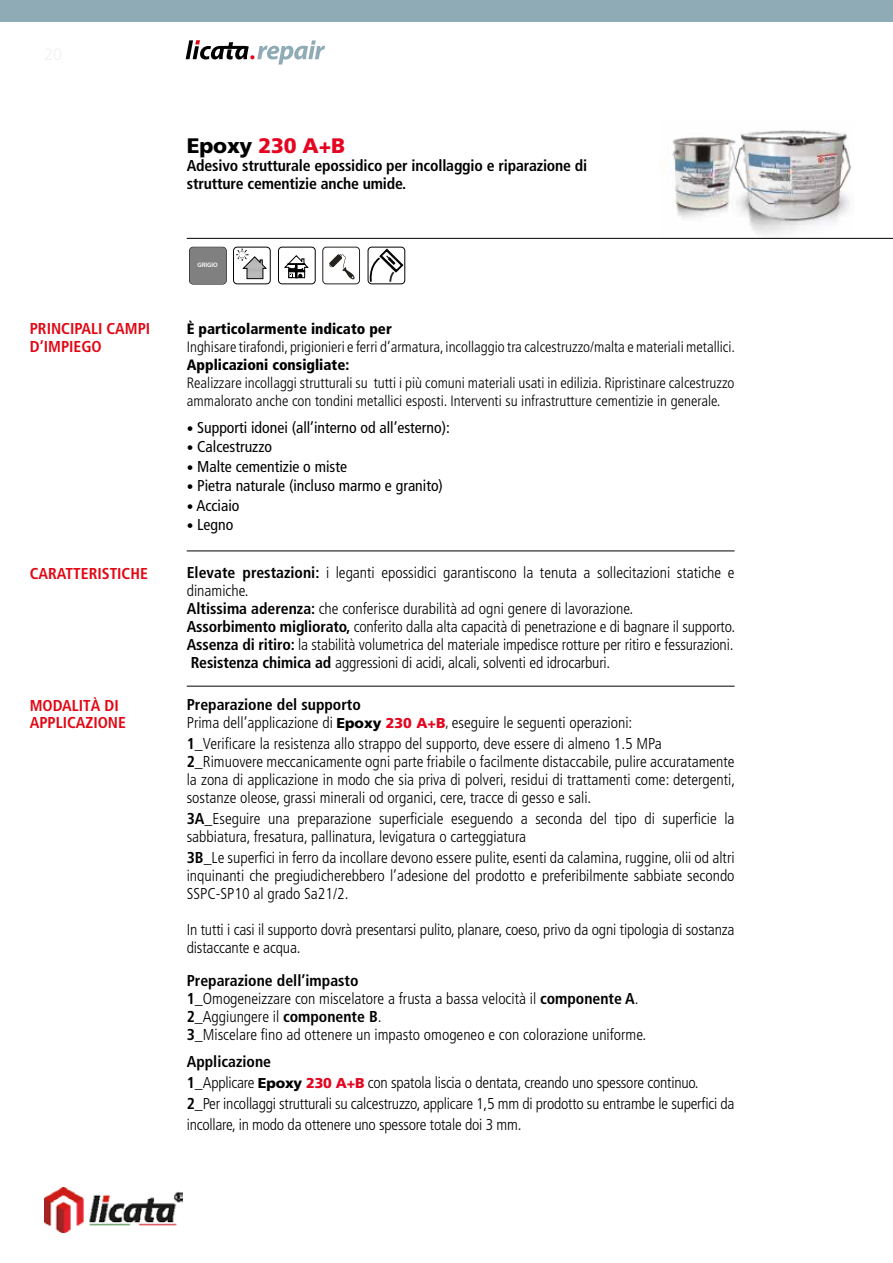
<style>
.page{position:relative;width:893px;height:1263px;background:#fff}
.page>*{position:absolute;margin:0;border:0;box-sizing:border-box;transform-origin:0 0}
.t1{font:900 21px "Frutiger";letter-spacing:-.01em;color:#e40521}
.t2{font:300 condensed 15.75px/18px "Frutiger";color:#000}
.t3{font:condensed 15.75px/19.5px "Frutiger";color:#000}
.t4{font:700 condensed 15.75px/18px "Frutiger";letter-spacing:-.01em;color:#000}
.t5{font:700 condensed 15.75px/18px "Frutiger";color:#e30613}
.t6{font:300 condensed 15px/18px "Frutiger";color:#000}
.t7{font:900 condensed 15px "Frutiger";color:#000}
.t8{font:600 6.45px "Myriad Pro";color:#fff}
.s1{color:#000}
.s2{font-weight:700}
.s3{font-weight:900;font-stretch:normal;font-size:14.25px}
.s4{font-weight:900;font-stretch:normal;font-size:14.25px;color:#e40521}
.s5{font-size:14.25px}
</style>
<div class="page">
<img style="left:44px;top:1187px;width:139px;height:45px">
<hr style="left:187px;top:551px;width:548px;height:1px;background:#000">
<hr style="left:187px;top:686px;width:548px;height:1px;background:#000">
<hr style="left:187px;top:238px;width:706px;height:1px;background:#000">
<img style="left:661px;top:130px;width:192px;height:108px">
<svg style="left:186px;top:40px;width:139px;height:25px"></svg>
<div style="left:0;top:0;width:893px;height:21px;background:#8fabb6"></div>
<div style="left:368px;top:247px;width:37px;height:37px;border:1px solid #000;border-radius:4px"></div>
<svg style="left:368px;top:249px;width:35px;height:35px"></svg>
<div style="left:322px;top:247px;width:38px;height:37px;border:1px solid #26231e;border-radius:4px"></div>
<svg style="left:329px;top:254px;width:26px;height:26px"></svg>
<div style="left:233px;top:247px;width:38px;height:37px;border:1px solid #010202;border-radius:4px"></div>
<svg style="left:236px;top:248px;width:32px;height:32px"></svg>
<svg style="left:284px;top:255px;width:25px;height:24px"></svg>
<div style="left:278px;top:247px;width:38px;height:37px;border:1px solid #010202;border-radius:4px"></div>
<div style="left:189px;top:247px;width:38px;height:37px;border:1px solid #010202;border-radius:4px"></div>
<div style="left:189px;top:247px;width:37px;height:37px;background:#808081;border-radius:4px"></div>
<p class="t5" style="left:30px;top:320px;width:122px">PRINCIPALI CAMPI<br>D’IMPIEGO</p>
<p class="t5" style="left:30px;top:564px;width:120px">CARATTERISTICHE</p>
<p class="t5" style="left:30px;top:697px;width:98px;line-height:17.5px">MODALITÀ DI<br>APPLICAZIONE</p>
<h1 class="t1" style="left:187px;top:133px;width:160px"><span class="s1">Epoxy</span> 230 A+B</h1>
<p class="t4" style="left:187px;top:157px;width:402px">Adesivo strutturale epossidico per incollaggio e riparazione di strutture cementizie anche umide.</p>
<p class="t8" style="left:197px;top:261px;width:22px">GRIGIO</p>
<p class="t7" style="left:187px;top:319px;width:207px">È particolarmente indicato per</p>
<p class="t6" style="left:187px;top:337px;width:550px">Inghisare tirafondi, prigionieri e ferri d’armatura, incollaggio tra calcestruzzo/malta e materiali metallici.</p>
<p class="t7" style="left:187px;top:355px;width:164px">Applicazioni consigliate:</p>
<p class="t6" style="left:187px;top:373px;width:549px">Realizzare incollaggi strutturali su tutti i più comuni materiali usati in edilizia. Ripristinare calcestruzzo ammalorato anche con tondini metallici esposti. Interventi su infrastrutture cementizie in generale.</p>
<p class="t3" style="left:196px;top:417px;width:255px">Supporti idonei (all’interno od all’esterno):<br>Calcestruzzo<br>Malte cementizie o miste<br>Pietra naturale (incluso marmo e granito)<br>Acciaio<br>Legno</p>
<p class="t2" style="left:187px;top:564px;width:550px"><span class="s2">Elevate prestazioni:</span> i leganti epossidici garantiscono la tenuta a sollecitazioni statiche e dinamiche.<br><span class="s2">Altissima aderenza:</span> che conferisce durabilità ad ogni genere di lavorazione.<br><span class="s2">Assorbimento migliorato,</span> conferito dalla alta capacità di penetrazione e di bagnare il supporto.<br><span class="s2">Assenza di ritiro:</span> la stabilità volumetrica del materiale impedisce rotture per ritiro e fessurazioni.<br><span class="s2">Resistenza chimica ad</span> aggressioni di acidi, alcali, solventi ed idrocarburi.</p>
<p class="t2" style="left:187px;top:696px;width:447px"><span class="s2">Preparazione del supporto<br></span>Prima dell’applicazione di <span class="s3">Epoxy</span> <span class="s4">230 A+B</span><span class="s5">,</span> eseguire le seguenti operazioni:</p>
<p class="t2" style="left:187px;top:735px;width:550px"><span class="s2">1</span>_Verificare la resistenza allo strappo del supporto, deve essere di almeno 1.5 MPa <span class="s2">2</span>_Rimuovere meccanicamente ogni parte friabile o facilmente distaccabile, pulire accuratamente la zona di applicazione in modo che sia priva di polveri, residui di trattamenti come: detergenti, sostanze oleose, grassi minerali od organici, cere, tracce di gesso e sali.</p>
<p class="t2" style="left:187px;top:810px;width:549px"><span class="s2">3A</span>_Eseguire una preparazione superficiale eseguendo a seconda del tipo di superficie la sabbiatura, fresatura, pallinatura, levigatura o carteggiatura</p>
<p class="t2" style="left:187px;top:849px;width:549px;text-align:justify"><span class="s2">3B</span>_Le superfici in ferro da incollare devono essere pulite, esenti da calamina, ruggine, olii od altri inquinanti che pregiudicherebbero l’adesione del prodotto e preferibilmente sabbiate secondo SSPC-SP10 al grado Sa21/2.</p>
<p class="t2" style="left:187px;top:921px;width:549px">In tutti i casi il supporto dovrà presentarsi pulito, planare, coeso, privo da ogni tipologia di sostanza distaccante e acqua.</p>
<p class="t2" style="left:187px;top:972px;width:461px"><span class="s2">Preparazione dell’impasto<br>1</span>_Omogeneizzare con miscelatore a frusta a bassa velocità il <span class="s2">componente A</span>.<br><span class="s2">2</span>_Aggiungere il <span class="s2">componente B</span>.<br><span class="s2">3</span>_Miscelare fino ad ottenere un impasto omogeneo e con colorazione uniforme.</p>
<p class="t2" style="left:187px;top:1051px;width:549px;line-height:21px"><span class="s2">Applicazione<br>1</span>_Applicare <span class="s3">Epoxy</span> <span class="s4">230 A+B</span> con spatola liscia o dentata, creando uno spessore continuo.<br><span class="s2">2</span>_Per incollaggi strutturali su calcestruzzo, applicare 1,5 mm di prodotto su entrambe le superfici da incollare, in modo da ottenere uno spessore totale doi 3 mm.</p>
</div>
